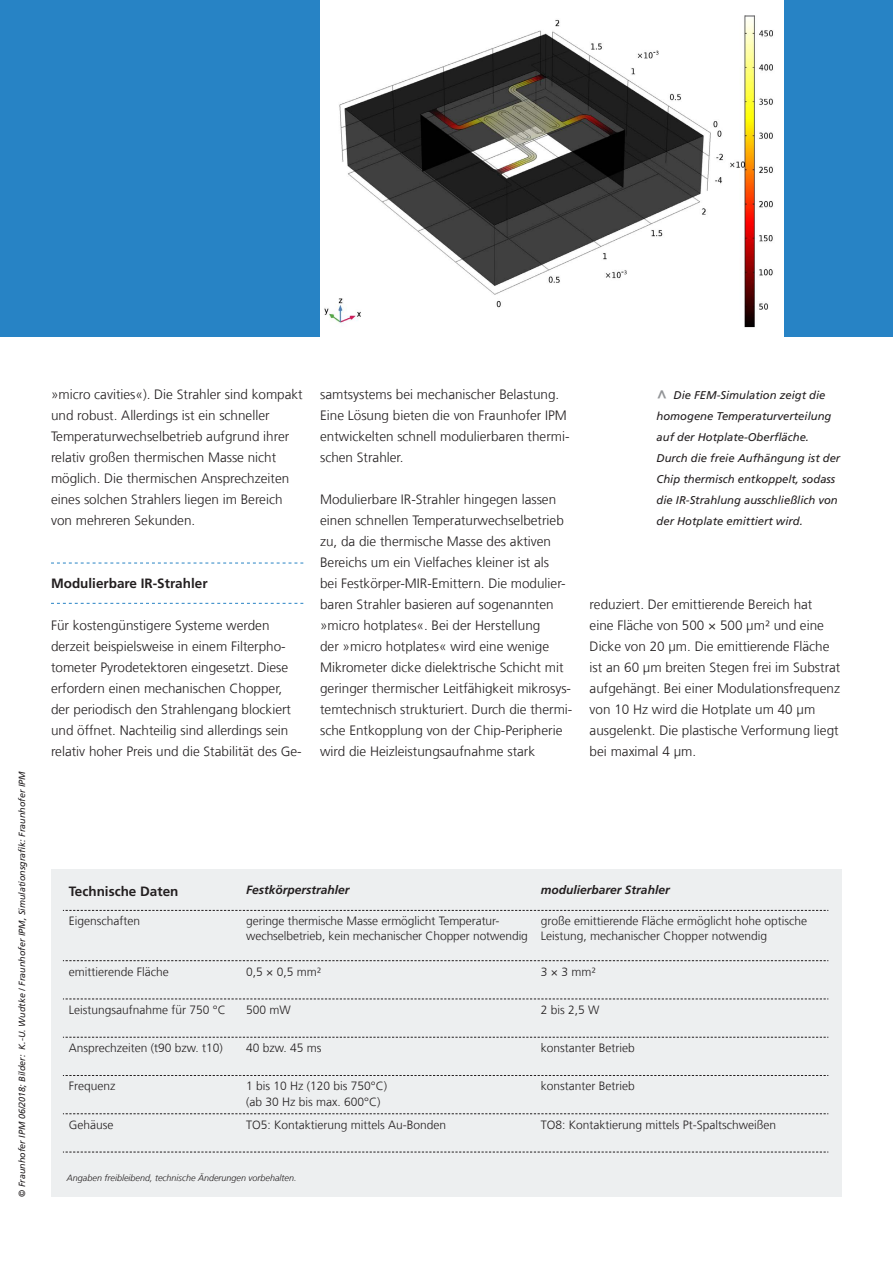
<style>
.page{position:relative;width:893px;height:1263px;background:#fff}
.page>*{position:absolute;margin:0;border:0;box-sizing:border-box;transform-origin:0 0}
.t1{font:300 13.5px/21px "Frutiger LT Com";color:#231f20}
.t2{font:700 13.5px "Frutiger LT Com";color:#231f20}
.t3{font:300 12px/15px "Frutiger LT Com";color:#231f20}
.t4{font:italic 700 12px "Frutiger LT Com";color:#231f20}
.t5{font:italic 11.25px/21px "Frutiger LT Com";color:#231f20}
.t6{font:italic 9px "Frutiger LT Com";color:#231f20}
.t7{font:italic 300 9px "Frutiger LT Com";color:#231f20}
.s1{font-weight:700;font-style:normal;font-size:21px;color:#939598}
</style>
<div class="page">
<div style="left:0;top:0;width:893px;height:336px;background:#2783c5"></div>
<svg style="left:51px;top:563px;width:252px;height:1px"></svg>
<svg style="left:51px;top:603px;width:252px;height:1px"></svg>
<img style="left:320px;top:0;width:463px;height:336px">
<div style="left:51px;top:869px;width:791px;height:327px;background:#edeff0"></div>
<svg style="left:63px;top:910px;width:765px;height:1px"></svg>
<svg style="left:63px;top:960px;width:765px;height:1px"></svg>
<svg style="left:63px;top:998px;width:765px;height:1px"></svg>
<svg style="left:63px;top:1037px;width:765px;height:1px"></svg>
<svg style="left:63px;top:1075px;width:765px;height:1px"></svg>
<svg style="left:63px;top:1113px;width:765px;height:1px"></svg>
<svg style="left:63px;top:1152px;width:765px;height:1px"></svg>
<p class="t6" style="left:17px;top:1197px;width:427px;rotate:-90deg">© Fraunhofer IPM 06/2018; Bilder: K.-U. Wudtke / Fraunhofer IPM, Simulationsgrafik: Fraunhofer IPM</p>
<p class="t1" style="left:51px;top:384px;width:253px">»micro cavities«). Die Strahler sind kompakt und robust. Allerdings ist ein schneller Temperaturwechselbetrieb aufgrund ihrer relativ großen thermischen Masse nicht möglich. Die thermischen Ansprechzeiten eines solchen Strahlers liegen im Bereich von mehreren Sekunden.</p>
<p class="t2" style="left:51px;top:575px;width:158px">Modulierbare IR-Strahler</p>
<p class="t1" style="left:51px;top:615px;width:252px">Für kostengünstigere Systeme werden derzeit beispielsweise in einem Filterpho&shy;tometer Pyrodetektoren eingesetzt. Diese erfordern einen mechanischen Chopper, der periodisch den Strahlengang blockiert und öffnet. Nachteilig sind allerdings sein relativ hoher Preis und die Stabilität des Ge-</p>
<p class="t1" style="left:320px;top:384px;width:251px">samtsystems bei mechanischer Belastung.<br>Eine Lösung bieten die von Fraunhofer IPM entwickelten schnell modulierbaren thermi&shy;schen Strahler.</p>
<p class="t1" style="left:320px;top:489px;width:254px">Modulierbare IR-Strahler hingegen lassen einen schnellen Temperaturwechselbetrieb zu, da die thermische Masse des aktiven Bereichs um ein Vielfaches kleiner ist als<br>bei Festkörper-MIR-Emittern. Die modulier&shy;baren Strahler basieren auf sogenannten »micro hotplates«. Bei der Herstellung<br>der »micro hotplates« wird eine wenige Mikrometer dicke dielektrische Schicht mit geringer thermischer Leitfähigkeit mikrosys&shy;temtechnisch strukturiert. Durch die thermi&shy;sche Entkopplung von der Chip-Peripherie wird die Heizleistungsaufnahme stark</p>
<p class="t5" style="left:657px;top:385px;width:185px"><span class="s1">^</span> Die FEM-Simulation zeigt die homogene Temperaturverteilung auf der Hotplate-Oberfläche.<br>Durch die freie Aufhängung ist der Chip thermisch entkoppelt, sodass die IR-Strahlung ausschließlich von der Hotplate emittiert wird.</p>
<p class="t1" style="left:590px;top:594px;width:252px">reduziert. Der emittierende Bereich hat<br>eine Fläche von 500 × 500 µm² und eine Dicke von 20 µm. Die emittierende Fläche ist an 60 µm breiten Stegen frei im Substrat aufgehängt. Bei einer Modulationsfrequenz von 10 Hz wird die Hotplate um 40 µm ausgelenkt. Die plastische Verformung liegt bei maximal 4 µm.</p>
<p class="t2" style="left:69px;top:883px;width:111px">Technische Daten</p>
<p class="t4" style="left:246px;top:883px;width:105px">Festkörperstrahler</p>
<p class="t4" style="left:541px;top:883px;width:130px">modulierbarer Strahler</p>
<p class="t3" style="left:69px;top:914px;width:73px">Eigenschaften</p>
<p class="t3" style="left:246px;top:914px;width:283px">geringe thermische Masse ermöglicht Temperatur&shy;wechselbetrieb, kein mechanischer Chopper notwendig</p>
<p class="t3" style="left:541px;top:914px;width:268px">große emittierende Fläche ermöglicht hohe optische<br>Leistung, mechanischer Chopper notwendig</p>
<p class="t3" style="left:69px;top:964px;width:101px">emittierende Fläche</p>
<p class="t3" style="left:246px;top:964px;width:76px">0,5 × 0,5 mm²</p>
<p class="t3" style="left:541px;top:964px;width:56px">3 × 3 mm²</p>
<p class="t3" style="left:69px;top:1002px;width:158px">Leistungsaufnahme für 750 °C</p>
<p class="t3" style="left:246px;top:1002px;width:46px">500 mW</p>
<p class="t3" style="left:541px;top:1002px;width:60px">2 bis 2,5 W</p>
<p class="t3" style="left:69px;top:1041px;width:155px">Ansprechzeiten (t90 bzw. t10)</p>
<p class="t3" style="left:246px;top:1041px;width:77px">40 bzw. 45 ms</p>
<p class="t3" style="left:541px;top:1041px;width:96px">konstanter Betrieb</p>
<p class="t3" style="left:69px;top:1079px;width:48px">Frequenz</p>
<p class="t3" style="left:246px;top:1079px;width:142px">1 bis 10 Hz (120 bis 750°C) (ab 30 Hz bis max. 600°C)</p>
<p class="t3" style="left:541px;top:1079px;width:96px">konstanter Betrieb</p>
<p class="t3" style="left:69px;top:1117px;width:46px">Gehäuse</p>
<p class="t3" style="left:246px;top:1117px;width:202px">TO5: Kontaktierung mittels Au-Bonden</p>
<p class="t3" style="left:541px;top:1117px;width:237px">TO8: Kontaktierung mittels Pt-Spaltschweißen</p>
<p class="t7" style="left:67px;top:1172px;width:231px">Angaben freibleibend, technische Änderungen vorbehalten.</p>
</div>
